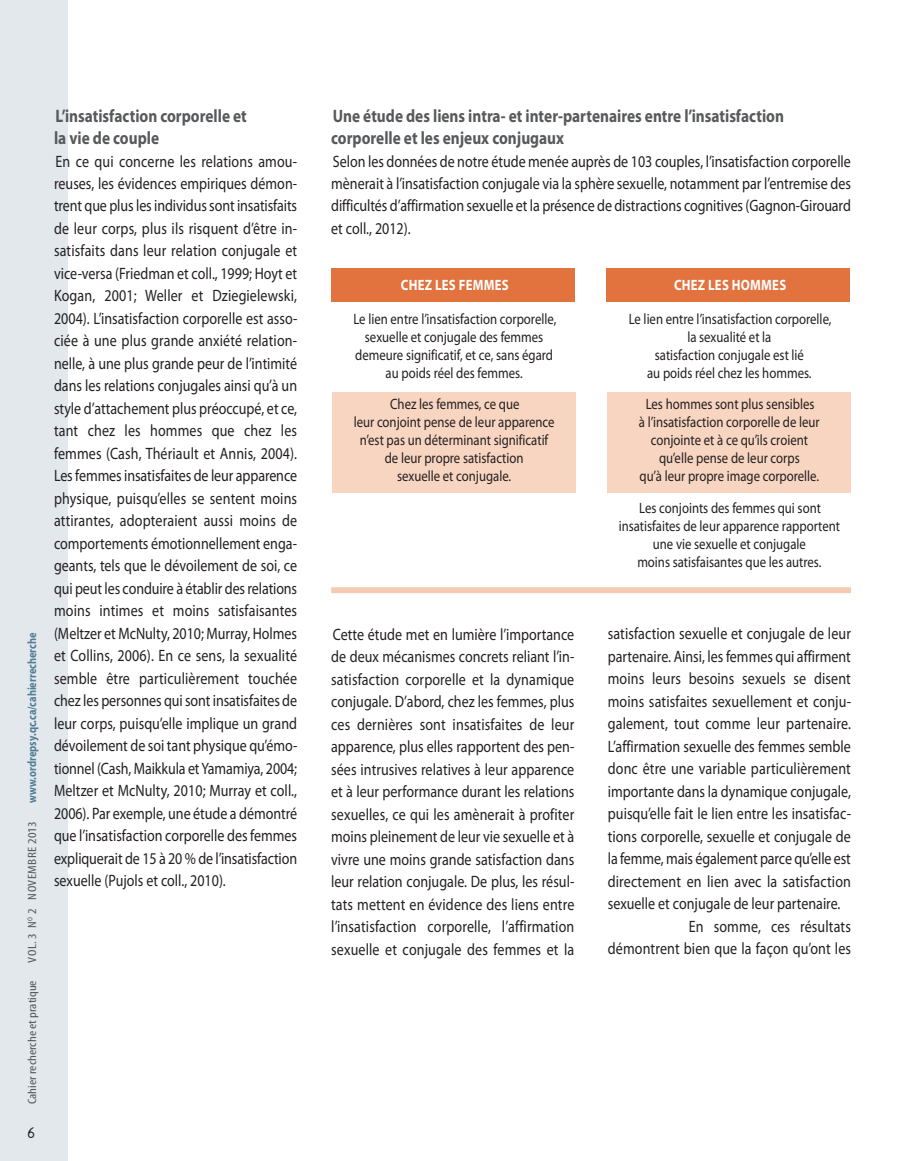
<style>
.page{position:relative;width:905px;height:1161px;background:#fff}
.page>*{position:absolute;margin:0;border:0;box-sizing:border-box;transform-origin:0 0}
.t1{font:700 18px/22.5px "Myriad Pro";color:#58595b;scale:.85 1}
.t2{font:16.5px/22.5px "Myriad Pro";letter-spacing:.005em;color:#231f20;text-align:justify;scale:.85 1}
.t3{font:15px/18px "Myriad Pro";color:#231f20;text-align:center;scale:.85 1}
.t4{font:700 15px "Myriad Pro";letter-spacing:.02em;color:#fff;scale:.85 1}
.t5{font:15px "Template Gothic";color:#231f20}
.t6{font:700 12.15px "Myriad Pro";color:#527d97;scale:.85 1}
.t7{font:condensed 12px "Myriad Pro";color:#58595b;scale:1.2 1}
.t8{font:condensed 12px "Myriad Pro";letter-spacing:.03em;color:#58595b;scale:1.2 1}
</style>
<div class="page">
<div style="left:0;top:0;width:67px;height:1161px;background:#e3e8ed"></div>
<div style="left:332px;top:392px;width:243px;height:100px;background:#f7d5c0"></div>
<div style="left:331px;top:268px;width:243px;height:34px;background:#e2733f"></div>
<div style="left:608px;top:392px;width:242px;height:100px;background:#f7d5c0"></div>
<div style="left:606px;top:268px;width:243px;height:34px;background:#e2733f"></div>
<div style="left:331px;top:587px;width:520px;height:6px;background:#f5ccb3"></div>
<p class="t6" style="left:27px;top:803px;width:202px;rotate:-90deg">www.ordrepsy.qc.ca/cahierrecherche</p>
<p class="t8" style="left:28px;top:963px;width:119px;rotate:-90deg">VOL. 3 N<sup>O</sup> 2 NOVEMBRE 2013</p>
<p class="t7" style="left:28px;top:1104px;width:104px;rotate:-90deg">Cahier recherche et pratique</p>
<p class="t5" style="left:27px;top:1125px;width:10px">6</p>
<p class="t1" style="left:54px;top:106px;width:228px">L’insatisfaction corporelle et la vie de couple</p>
<p class="t2" style="left:54px;top:151px;width:288px">En ce qui concerne les relations amou&shy;reuses, les évidences empiriques démon&shy;trent que plus les individus sont insatisfaits de leur corps, plus ils risquent d’être in&shy;satisfaits dans leur relation conjugale et vice-versa (Friedman et coll., 1999; Hoyt et Kogan, 2001; Weller et Dziegielewski, 2004). L’insatisfaction corporelle est asso&shy;ciée à une plus grande anxiété relation&shy;nelle, à une plus grande peur de l’intimité dans les relations conjugales ainsi qu’à un style d’attachement plus préoccupé, et ce, tant chez les hommes que chez les femmes (Cash, Thériault et Annis, 2004).<br>Les femmes insatisfaites de leur apparence physique, puisqu’elles se sentent moins attirantes, adopteraient aussi moins de comportements émotionnellement enga&shy;geants, tels que le dévoilement de soi, ce qui peut les conduire à établir des relations moins intimes et moins satisfaisantes (Meltzer et McNulty, 2010; Murray, Holmes et Collins, 2006). En ce sens, la sexualité semble être particulièrement touchée chez les personnes qui sont insatisfaites de leur corps, puisqu’elle implique un grand dévoilement de soi tant physique qu’émo&shy;tionnel (Cash, Maikkula et Yamamiya, 2004; Meltzer et McNulty, 2010; Murray et coll., 2006). Par exemple, une étude a démontré que l’insatisfaction corporelle des femmes expliquerait de 15 à 20 % de l’insatisfaction sexuelle (Pujols et coll., 2010).</p>
<p class="t1" style="left:331px;top:106px;width:534px">Une étude des liens intra- et inter-partenaires entre l’insatisfaction corporelle et les enjeux conjugaux</p>
<p class="t2" style="left:331px;top:151px;width:613px">Selon les données de notre étude menée auprès de 103 couples, l’insatisfaction corporelle mènerait à l’insatisfaction conjugale via la sphère sexuelle, notamment par l’entremise des difficultés d’affirmation sexuelle et la présence de distractions cognitives (Gagnon-Girouard et coll., 2012).</p>
<p class="t4" style="left:401px;top:280px;width:128px">CHEZ LES FEMMES</p>
<p class="t3" style="left:353px;top:311px;width:240px">Le lien entre l’insatisfaction corporelle, sexuelle et conjugale des femmes demeure significatif, et ce, sans égard au poids réel des femmes.</p>
<p class="t3" style="left:354px;top:396px;width:238px">Chez les femmes, ce que<br>leur conjoint pense de leur apparence n’est pas un déterminant significatif de leur propre satisfaction<br>sexuelle et conjugale.</p>
<p class="t4" style="left:674px;top:280px;width:133px">CHEZ LES HOMMES</p>
<p class="t3" style="left:628px;top:311px;width:240px">Le lien entre l’insatisfaction corporelle, la sexualité et la<br>satisfaction conjugale est lié<br>au poids réel chez les hommes.</p>
<p class="t3" style="left:639px;top:396px;width:214px">Les hommes sont plus sensibles<br>à l’insatisfaction corporelle de leur conjointe et à ce qu’ils croient qu’elle pense de leur corps<br>qu’à leur propre image corporelle.</p>
<p class="t3" style="left:618px;top:500px;width:262px">Les conjoints des femmes qui sont insatisfaites de leur apparence rapportent une vie sexuelle et conjugale<br>moins satisfaisantes que les autres.</p>
<p class="t2" style="left:331px;top:624px;width:287px">Cette étude met en lumière l’importance de deux mécanismes concrets reliant l’in&shy;satisfaction corporelle et la dynamique conjugale. D’abord, chez les femmes, plus ces dernières sont insatisfaites de leur apparence, plus elles rapportent des pen&shy;sées intrusives relatives à leur apparence et à leur performance durant les relations sexuelles, ce qui les amènerait à profiter moins pleinement de leur vie sexuelle et à vivre une moins grande satisfaction dans leur relation conjugale. De plus, les résul&shy;tats mettent en évidence des liens entre l’insatisfaction corporelle, l’affirmation sexuelle et conjugale des femmes et la</p>
<p class="t2" style="left:607px;top:624px;width:287px">satisfaction sexuelle et conjugale de leur</p>
<p class="t2" style="left:607px;top:646px;width:287px">partenaire. Ainsi, les femmes qui affirment</p>
<p class="t2" style="left:607px;top:669px;width:287px">moins leurs besoins sexuels se disent</p>
<p class="t2" style="left:607px;top:691px;width:287px">moins satisfaites sexuellement et conju-</p>
<p class="t2" style="left:607px;top:714px;width:287px">galement, tout comme leur partenaire.</p>
<p class="t2" style="left:607px;top:736px;width:287px">L’affirmation sexuelle des femmes semble</p>
<p class="t2" style="left:607px;top:759px;width:287px">donc être une variable particulièrement</p>
<p class="t2" style="left:607px;top:781px;width:287px">importante dans la dynamique conjugale,</p>
<p class="t2" style="left:607px;top:804px;width:287px">puisqu’elle fait le lien entre les insatisfac-</p>
<p class="t2" style="left:607px;top:826px;width:287px">tions corporelle, sexuelle et conjugale de</p>
<p class="t2" style="left:607px;top:849px;width:287px">la femme, mais également parce qu’elle est</p>
<p class="t2" style="left:607px;top:871px;width:287px">directement en lien avec la satisfaction</p>
<p class="t2" style="left:607px;top:894px;width:275px">sexuelle et conjugale de leur partenaire.</p>
<p class="t2" style="left:688px;top:916px;width:192px">En somme, ces résultats</p>
<p class="t2" style="left:607px;top:939px;width:288px">démontrent bien que la façon qu’ont les</p>
</div>
